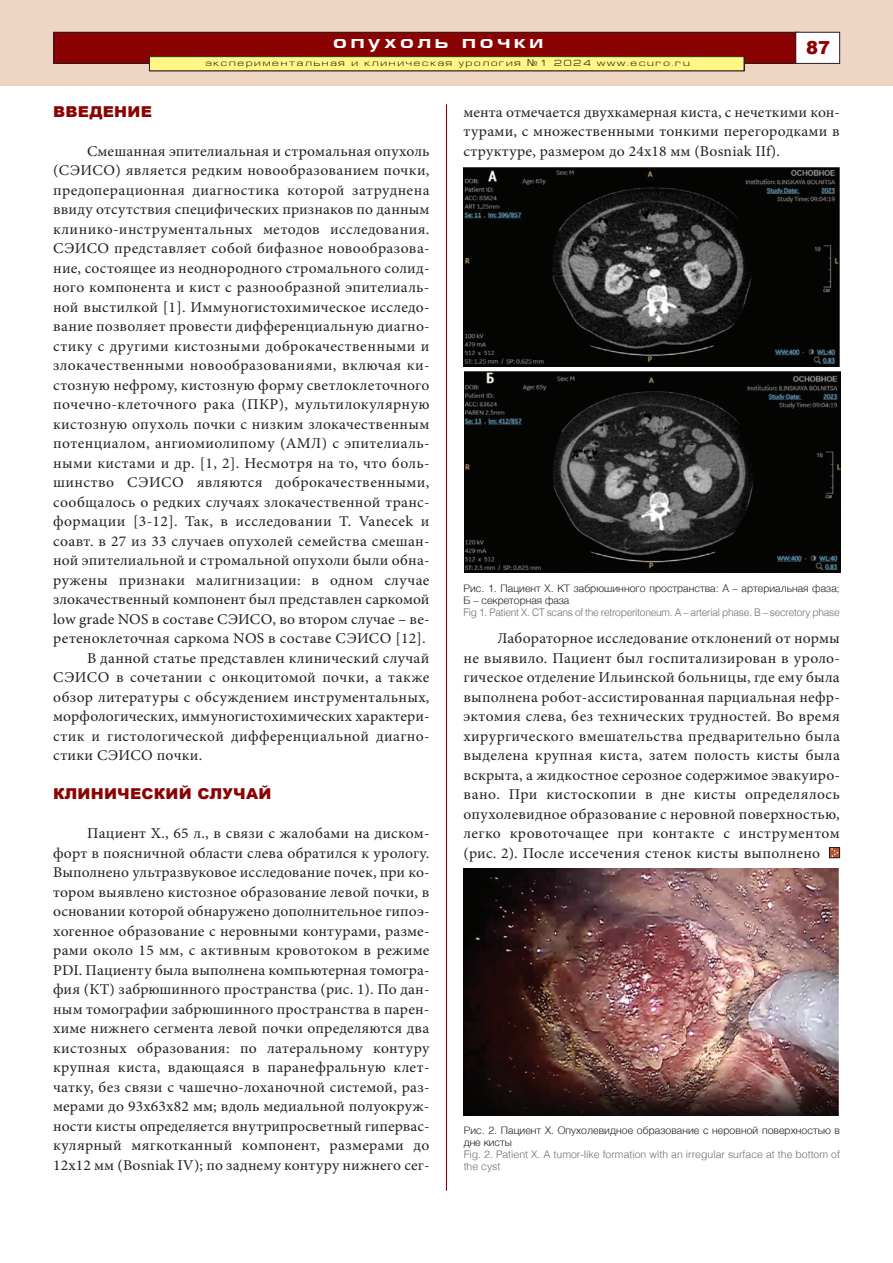
<style>
.page{position:relative;width:893px;height:1263px;background:#fff}
.page>*{position:absolute;margin:0;border:0;box-sizing:border-box;transform-origin:0 0}
.t1{font:700 18px "Europe Ext";letter-spacing:.2em;color:#fff}
.t2{font:900 18px "Arial";color:#8b0202}
.t3{font:15px/19.5px "Minion Pro";letter-spacing:.015em;color:#231f20;text-align:justify;scale:1.04 1}
.t4{font:900 15px "Arial";letter-spacing:.015em;color:#8b0202;scale:1.04 1}
.t5{font:300 10.5px/12px "Helvetica";letter-spacing:.005em;color:#231f20}
.t6{font:300 10.5px/12px "Helvetica";color:#6c6d70}
.t7{font:300 10.5px "Helvetica";letter-spacing:-.025em;color:#6c6d70}
.t8{font:9px "Europe Ext Normal";letter-spacing:.2em;color:#231f20}
.s1{font-family:"Europe"}
</style>
<div class="page">
<div style="left:0;top:0;width:893px;height:85px;background:#eed5c4"></div>
<div style="left:54px;top:32px;width:745px;height:31px;background:#8b0202"></div>
<div style="left:53px;top:32px;width:746px;height:32px;border:1px solid #231f20"></div>
<div style="left:796px;top:32px;width:44px;height:31px;background:#fff"></div>
<div style="left:795px;top:32px;width:45px;height:32px;border:1px solid #231f20"></div>
<div style="left:149px;top:57px;width:595px;height:14px;background:#fff685"></div>
<div style="left:149px;top:56px;width:595px;height:15px;border:1px solid #231f20"></div>
<div style="left:829px;top:847px;width:11px;height:11px;border:1px solid #231f20"></div>
<svg style="left:830px;top:847px;width:9px;height:10px"></svg>
<hr style="left:446px;top:104px;width:1px;height:1087px;background:#8b0202">
<img style="left:463px;top:168px;width:377px;height:199px">
<svg style="left:464px;top:572px;width:376px;height:1px"></svg>
<img style="left:464px;top:371px;width:376px;height:201px">
<img style="left:464px;top:868px;width:374px;height:248px">
<p class="t1" style="left:333px;top:36px;width:211px">опухоль почки</p>
<p class="t8" style="left:207px;top:60px;width:486px">экспериментальная и клиническая урология <span class="s1">¹</span>1 2024 www.ecuro.ru</p>
<p class="t8" style="left:205px;top:59px;width:486px">экспериментальная и клиническая урология <span class="s1">¹</span>1 2024 www.ecuro.ru</p>
<p class="t2" style="left:806px;top:34px;width:26px">87</p>
<p class="t4" style="left:53px;top:100px;width:96px">ВВЕДЕНИЕ</p>
<p class="t3" style="left:53px;top:143px;width:364px;text-indent:34px">Смешанная эпителиальная и стромальная опухоль (СЭИСО) является редким новообразованием почки, предоперационная диагностика которой затруднена ввиду отсутствия специфических признаков по данным клинико-инструментальных методов исследования.<br>СЭИСО представляет собой бифазное новообразова&shy;ние, состоящее из неоднородного стромального солид&shy;ного компонента и кист с разнообразной эпителиаль&shy;ной выстилкой [1]. Иммуногистохимическое исследо&shy;вание позволяет провести дифференциальную диагно&shy;стику с другими кистозными доброкачественными и злокачественными новообразованиями, включая ки&shy;стозную нефрому, кистозную форму светлоклеточного почечно-клеточного рака (ПКР), мультилокулярную кистозную опухоль почки с низким злокачественным потенциалом, ангиомиолипому (АМЛ) с эпителиаль&shy;ными кистами и др. [1, 2]. Несмотря на то, что боль&shy;шинство СЭИСО являются доброкачественными, сообщалось о редких случаях злокачественной транс&shy;формации [3-12]. Так, в исследовании T. Vanecek и соавт. в 27 из 33 случаев опухолей семейства смешан&shy;ной эпителиальной и стромальной опухоли были обна&shy;ружены признаки малигнизации: в одном случае злокачественный компонент был представлен саркомой low grade NOS в составе СЭИСО, во втором случае – ве&shy;ретеноклеточная саркома NOS в составе СЭИСО [12].</p>
<p class="t3" style="left:53px;top:650px;width:364px;text-indent:34px">В данной статье представлен клинический случай СЭИСО в сочетании с онкоцитомой почки, а также обзор литературы с обсуждением инструментальных, морфологических, иммуногистохимических характери&shy;стик и гистологической дифференциальной диагно&shy;стики СЭИСО почки.</p>
<p class="t4" style="left:53px;top:783px;width:211px">КЛИНИЧЕСКИЙ СЛУЧАЙ</p>
<p class="t3" style="left:53px;top:825px;width:363px;text-indent:34px">Пациент Х., 65 л., в связи с жалобами на диском&shy;форт в поясничной области слева обратился к урологу.<br>Выполнено ультразвуковое исследование почек, при ко&shy;тором выявлено кистозное образование левой почки, в основании которой обнаружено дополнительное гипоэ&shy;хогенное образование с неровными контурами, разме&shy;рами около 15 мм, с активным кровотоком в режиме PDI. Пациенту была выполнена компьютерная томогра&shy;фия (КТ) забрюшинного пространства (рис. 1). По дан&shy;ным томографии забрюшинного пространства в парен&shy;химе нижнего сегмента левой почки определяются два кистозных образования: по латеральному контуру крупная киста, вдающаяся в паранефральную клет&shy;чатку, без связи с чашечно-лоханочной системой, раз&shy;мерами до 93х63х82 мм; вдоль медиальной полуокруж&shy;ности кисты определяется внутрипросветный гипервас&shy;кулярный мягкотканный компонент, размерами до 12х12 мм (Bosniak IV); по заднему контуру нижнего сег-</p>
<p class="t3" style="left:463px;top:104px;width:363px">мента отмечается двухкамерная киста, с нечеткими кон&shy;турами, с множественными тонкими перегородками в структуре, размером до 24х18 мм (Bosniak IIf).</p>
<p class="t5" style="left:463px;top:583px;width:378px">Рис. 1. Пациент Х. КТ забрюшинного пространства: А – артериальная фаза;<br>Б – секреторная фаза</p>
<p class="t7" style="left:463px;top:608px;width:378px">Fig 1. Patient X. CT scans of the retroperitoneum. A – arterial phase. B – secretory phase</p>
<p class="t3" style="left:463px;top:630px;width:364px;text-indent:34px">Лабораторное исследование отклонений от нормы не выявило. Пациент был госпитализирован в уроло&shy;гическое отделение Ильинской больницы, где ему была выполнена робот-ассистированная парциальная нефр&shy;эктомия слева, без технических трудностей. Во время хирургического вмешательства предварительно была выделена крупная киста, затем полость кисты была вскрыта, а жидкостное серозное содержимое эвакуиро&shy;вано. При кистоскопии в дне кисты определялось опухолевидное образование с неровной поверхностью, легко кровоточащее при контакте с инструментом (рис. 2). После иссечения стенок кисты выполнено</p>
<p class="t5" style="left:464px;top:1125px;width:378px">Рис. 2. Пациент Х. Опухолевидное образование с неровной поверхностью в дне кисты</p>
<p class="t6" style="left:464px;top:1149px;width:378px">Fig. 2. Patient X. A tumor-like formation with an irregular surface at the bottom of the cyst</p>
</div>
